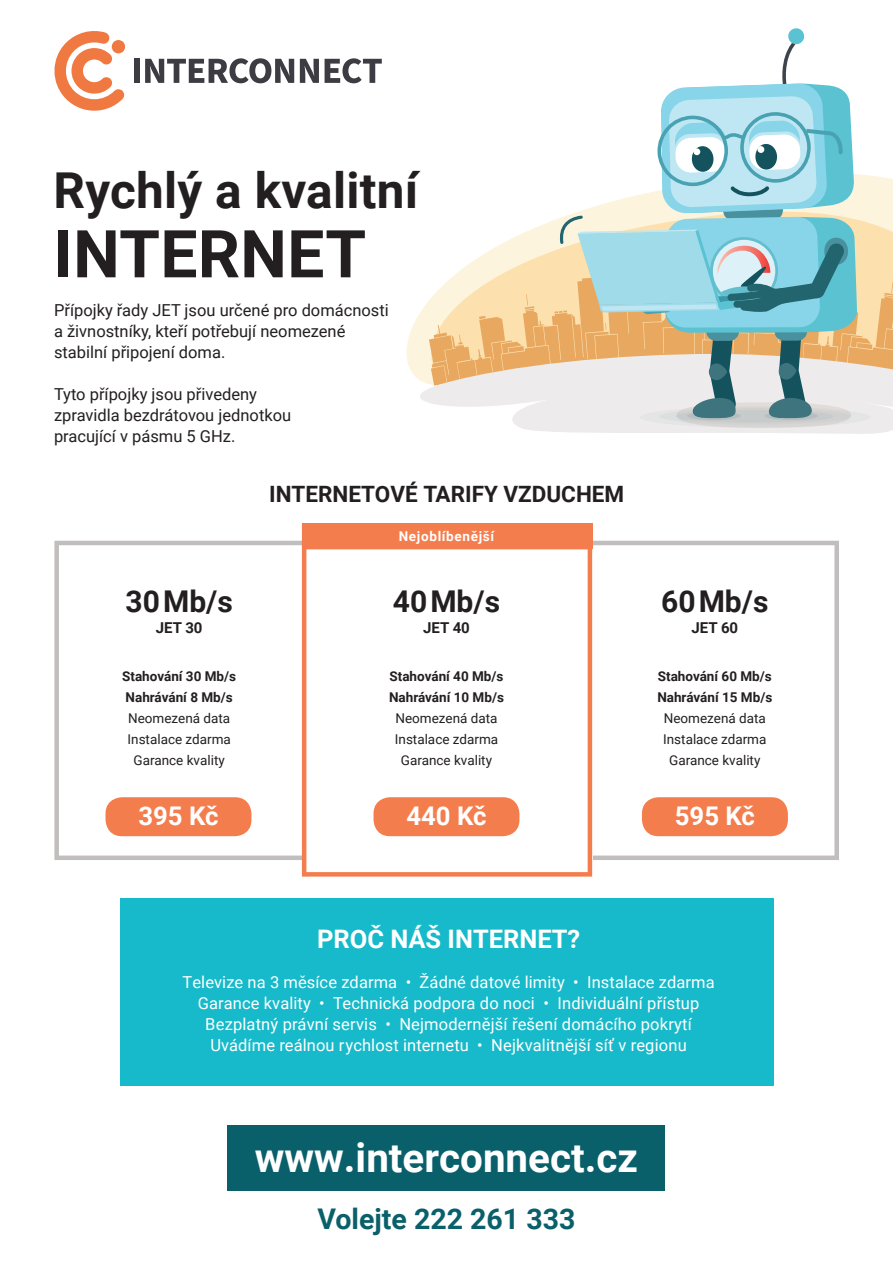
<style>
.page{position:relative;width:893px;height:1263px;background:#fff}
.page>*{position:absolute;margin:0;border:0;box-sizing:border-box;transform-origin:0 0}
.t1{font:700 66px "Roboto";letter-spacing:.005em;color:#231f20}
.t2{font:700 49.5px "Roboto";letter-spacing:.005em;color:#231f20}
.t3{font:700 40.35px "Roboto";color:#fff}
.t4{font:700 30px "Roboto";color:#231f20}
.t5{font:700 28.5px "Roboto";color:#0a606a}
.t6{font:700 25.8px "Roboto";color:#fff}
.t7{font:700 25.5px "Roboto";color:#fff}
.t8{font:700 22.5px "Roboto";color:#231f20}
.t9{font:16.5px/21px "Roboto";letter-spacing:.01em;color:#fff;text-align:center}
.t10{font:16.5px/21px "Roboto";color:#231f20}
.t11{font:700 15px "Roboto";color:#231f20}
.t12{font:13.5px/21px "Roboto";color:#231f20;text-align:center}
.t13{font:700 13.5px/21px "Roboto";color:#231f20}
.t14{font:700 13.5px "Roboto";letter-spacing:.05em;color:#fff}
</style>
<div class="page">
<div style="left:134px;top:59px;width:6px;height:24px;background:#3d3c42"></div>
<svg style="left:145px;top:58px;width:149px;height:25px"></svg>
<svg style="left:300px;top:59px;width:19px;height:24px"></svg>
<svg style="left:325px;top:58px;width:57px;height:25px"></svg>
<svg style="left:54px;top:31px;width:71px;height:80px"></svg>
<svg style="left:54px;top:541px;width:785px;height:319px"></svg>
<svg style="left:302px;top:549px;width:290px;height:327px"></svg>
<div style="left:302px;top:523px;width:290px;height:26px;background:#f47d4d"></div>
<div style="left:106px;top:797px;width:145px;height:39px;background:#f47d4d;border-radius:16px"></div>
<div style="left:373px;top:797px;width:146px;height:39px;background:#f47d4d;border-radius:16px"></div>
<div style="left:642px;top:797px;width:146px;height:39px;background:#f47d4d;border-radius:16px"></div>
<div style="left:228px;top:1125px;width:437px;height:66px;background:#0a606a"></div>
<svg style="left:406px;top:28px;width:487px;height:406px"></svg>
<div style="left:120px;top:898px;width:653px;height:188px;background:#17baca"></div>
<h2 class="t2" style="left:54px;top:171px;width:366px">Rychlý a kvalitní</h2>
<h1 class="t1" style="left:54px;top:228px;width:314px">INTERNET</h1>
<p class="t10" style="left:54px;top:301px;width:336px">Přípojky řady JET jsou určené pro domácnosti a živnostníky, kteří potřebují neomezené stabilní připojení doma.</p>
<p class="t10" style="left:54px;top:385px;width:239px">Tyto přípojky jsou přivedeny zpravidla bezdrátovou jednotkou pracující v pásmu 5 GHz.</p>
<h3 class="t8" style="left:269px;top:485px;width:357px">INTERNETOVÉ TARIFY VZDUCHEM</h3>
<h3 class="t4" style="left:126px;top:589px;width:109px">30Mb/s</h3>
<p class="t11" style="left:156px;top:622px;width:48px">JET 30</p>
<p class="t13" style="left:122px;top:667px;width:116px">Stahování 30 Mb/s<br>Nahrávání 8 Mb/s</p>
<p class="t12" style="left:128px;top:709px;width:105px">Neomezená data<br>Instalace zdarma<br>Garance kvality</p>
<p class="t14" style="left:399px;top:531px;width:97px">Nejoblíbenější</p>
<h3 class="t4" style="left:393px;top:589px;width:109px">40Mb/s</h3>
<p class="t11" style="left:423px;top:622px;width:48px">JET 40</p>
<p class="t13" style="left:389px;top:667px;width:117px">Stahování 40 Mb/s<br>Nahrávání 10 Mb/s</p>
<p class="t12" style="left:395px;top:709px;width:105px">Neomezená data<br>Instalace zdarma<br>Garance kvality</p>
<h3 class="t4" style="left:661px;top:589px;width:109px">60Mb/s</h3>
<p class="t11" style="left:691px;top:622px;width:48px">JET 60</p>
<p class="t13" style="left:657px;top:667px;width:117px">Stahování 60 Mb/s<br>Nahrávání 15 Mb/s</p>
<p class="t12" style="left:663px;top:709px;width:105px">Neomezená data<br>Instalace zdarma<br>Garance kvality</p>
<h3 class="t6" style="left:138px;top:806px;width:82px">395 Kč</h3>
<h3 class="t6" style="left:406px;top:805px;width:82px">440 Kč</h3>
<h3 class="t6" style="left:675px;top:805px;width:82px">595 Kč</h3>
<h3 class="t7" style="left:317px;top:929px;width:265px">PROČ NÁŠ INTERNET?</h3>
<p class="t9" style="left:183px;top:974px;width:534px">Televize na 3 měsíce zdarma • Žádné datové limity • Instalace zdarma Garance kvality • Technická podpora do noci • Individuální přístup Bezplatný právní servis • Nejmodernější řešení domácího pokrytí Uvádíme reálnou rychlost internetu • Nejkvalitnější síť v regionu</p>
<h3 class="t3" style="left:255px;top:1142px;width:385px">www.interconnect.cz</h3>
<h3 class="t5" style="left:318px;top:1207px;width:259px">Volejte 222 261 333</h3>
</div>
